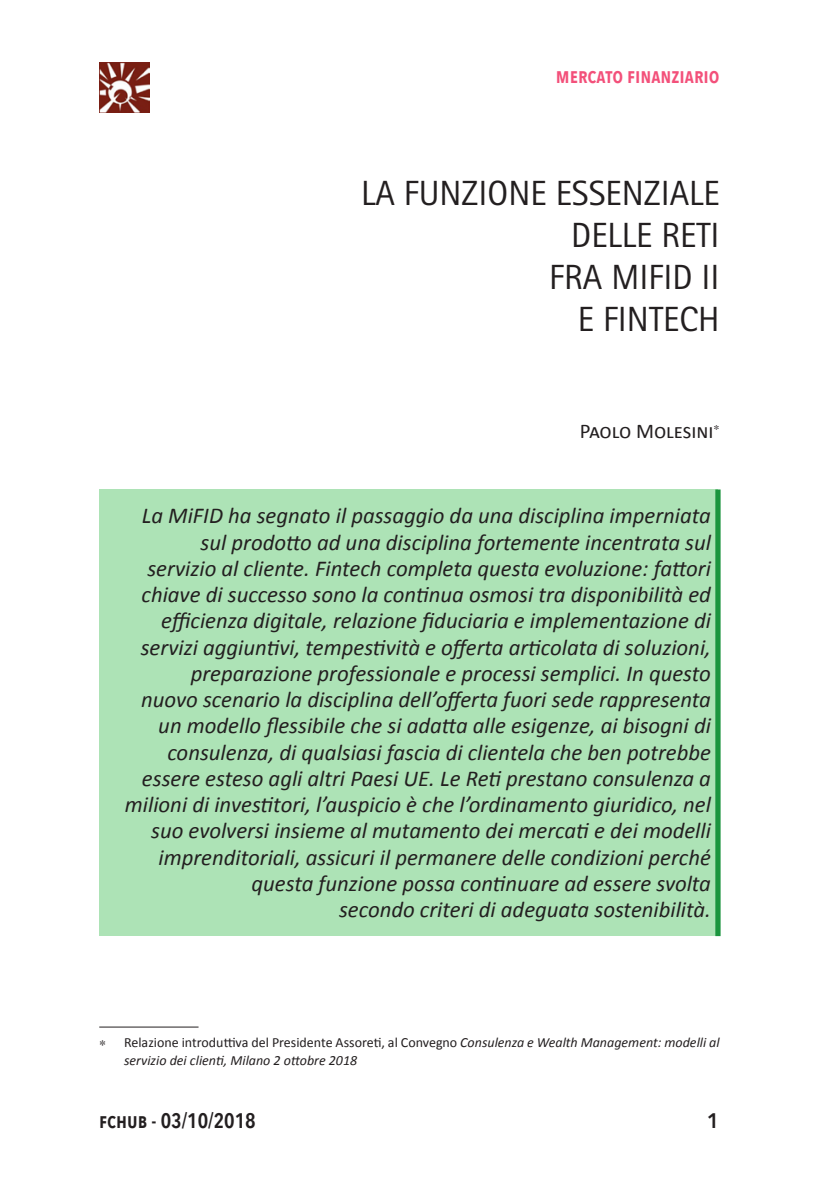
<style>
.page{position:relative;width:819px;height:1191px;background:#fff}
.page>*{position:absolute;margin:0;border:0;box-sizing:border-box;transform-origin:0 0}
.Titolo_capitolo{font:35px/42px "Rotis Sans Serif";color:#231f20;text-align:right}
.t1{font:italic 22.75px/26.2px "Calibri";color:#231f20;text-align:right}
.t2{font:600 21px "Avenir Next Condensed";color:#f3507a}
.t3{font:600 21px "Avenir Next Condensed";color:#231f20}
.Autore{font:21px "Calibri";color:#231f20}
.t4{font:600 21px "Avenir Next";color:#231f20}
.Nota_apertura{font:italic 14px/17.5px "Calibri";color:#231f20}
.s1{font-style:normal}
</style>
<div class="page">
<img style="left:99px;top:62px;width:50px;height:50px">
<div style="left:99px;top:489px;width:619px;height:447px;background:#ade3b6"></div>
<div style="left:715px;top:489px;width:5px;height:447px;background:#1b953e"></div>
<hr style="left:99px;top:1026px;width:99px;height:1px;background:#231f20">
<p class="t2" style="left:556px;top:58px;width:165px">mercato finanziario</p>
<p class="Titolo_capitolo" style="left:361px;top:172px;width:360px">LA FUNZIONE ESSENZIALE<br>DELLE RETI<br>FRA MIFID II<br>E FINTECH</p>
<p class="Autore" style="left:579px;top:417px;width:135px">Paolo Molesini</p>
<p class="t1" style="left:125px;top:502px;width:587px">La MiFID ha segnato il passaggio da una disciplina imperniata sul prodotto ad una disciplina fortemente incentrata sul<br>servizio al cliente. Fintech completa questa evoluzione: fattori chiave di successo sono la continua osmosi tra disponibilità ed efficienza digitale, relazione fiduciaria e implementazione di servizi aggiuntivi, tempestività e offerta articolata di soluzioni, preparazione professionale e processi semplici. In questo<br>nuovo scenario la disciplina dell’offerta fuori sede rappresenta un modello flessibile che si adatta alle esigenze, ai bisogni di consulenza, di qualsiasi fascia di clientela che ben potrebbe essere esteso agli altri Paesi UE. Le Reti prestano consulenza a milioni di investitori, l’auspicio è che l’ordinamento giuridico, nel suo evolversi insieme al mutamento dei mercati e dei modelli imprenditoriali, assicuri il permanere delle condizioni perché questa funzione possa continuare ad essere svolta<br>secondo criteri di adeguata sostenibilità.</p>
<p class="Nota_apertura" style="left:124px;top:1033px;width:597px"><span class="s1">Relazione introduttiva del Presidente Assoreti, al Convegno</span> Consulenza e Wealth Management: modelli al servizio dei clienti, Milano 2 ottobre 2018</p>
<p class="t3" style="left:99px;top:1102px;width:158px">fchub - 03/10/2018</p>
<p class="t4" style="left:706px;top:1102px;width:14px">1</p>
</div>
